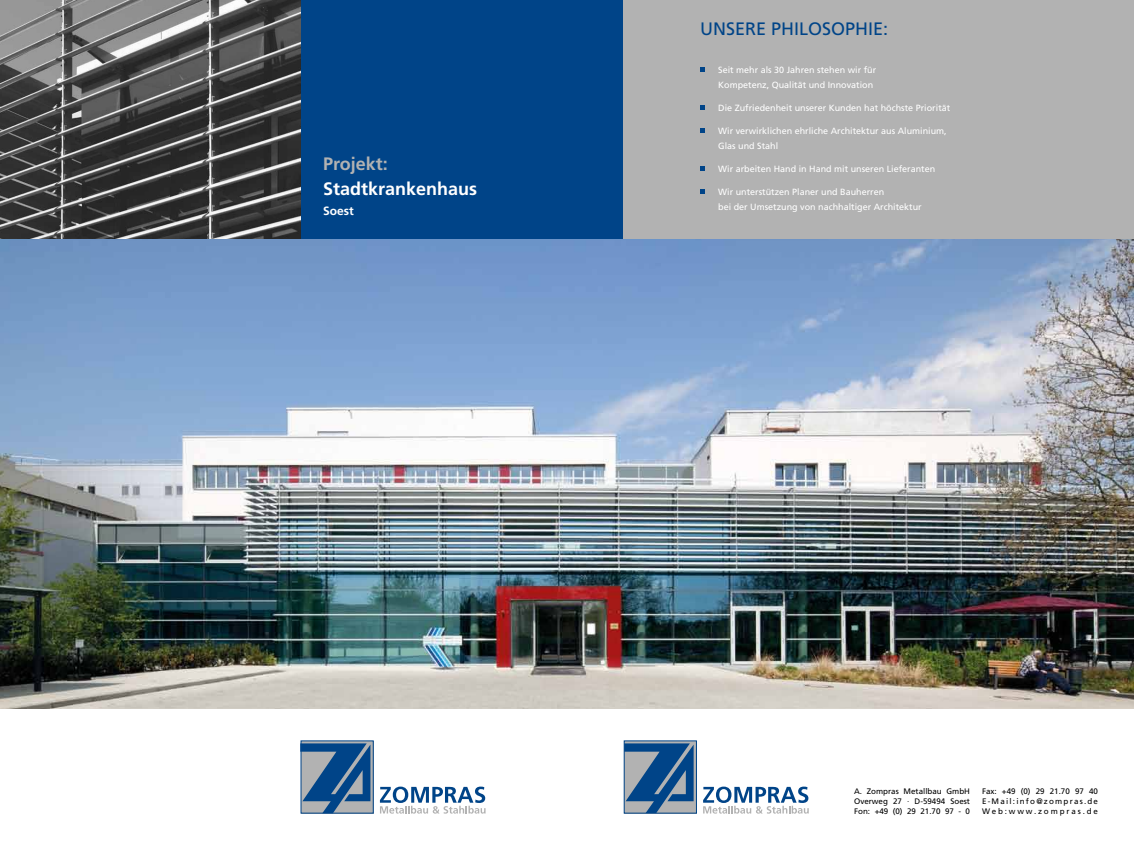
<style>
.page{position:relative;width:1134px;height:842px;background:#fff}
.page>*{position:absolute;margin:0;border:0;box-sizing:border-box;transform-origin:0 0}
.t1{font:18px "Frutiger";color:#048}
.t2{font:700 18px "Frutiger";color:#fff}
.t3{font:700 18px "Frutiger";color:#b2b2b2}
.t4{font:700 12px "Frutiger";color:#fff}
.t5{font:9px/15px "Frutiger";color:#fff}
.t6{font:8px/10px "Frutiger";color:#000;text-align:justify}
</style>
<div class="page">
<img style="left:0;top:238px;width:1134px;height:471px">
<div style="left:624px;top:741px;width:72px;height:72px;background:#b2b2b2"></div>
<svg style="left:626px;top:743px;width:68px;height:69px"></svg>
<div style="left:624px;top:740px;width:73px;height:74px;border:1px solid #048"></div>
<svg style="left:703px;top:787px;width:106px;height:27px"></svg>
<div style="left:301px;top:741px;width:72px;height:72px;background:linear-gradient(to bottom,#b2b2b2,#b2b2b2)"></div>
<svg style="left:302px;top:743px;width:68px;height:69px;background:#4a7199"></svg>
<div style="left:300px;top:740px;width:74px;height:74px;border:1px solid #048"></div>
<svg style="left:380px;top:787px;width:105px;height:27px"></svg>
<div style="left:271px;top:0;width:353px;height:238px;background:#048"></div>
<div style="left:624px;top:0;width:510px;height:238px;background:#b2b2b2"></div>
<img style="left:0;top:0;width:300px;height:238px">
<svg style="left:700px;top:67px;width:5px;height:5px"></svg>
<svg style="left:700px;top:105px;width:5px;height:5px"></svg>
<svg style="left:700px;top:128px;width:5px;height:5px"></svg>
<svg style="left:700px;top:166px;width:5px;height:5px"></svg>
<svg style="left:700px;top:189px;width:5px;height:5px"></svg>
<h1 class="t3" style="left:323px;top:153px;width:66px">Projekt:</h1>
<h1 class="t2" style="left:323px;top:178px;width:156px">Stadtkrankenhaus</h1>
<h2 class="t4" style="left:323px;top:204px;width:32px">Soest</h2>
<h1 class="t1" style="left:700px;top:18px;width:190px">UNSERE PHILOSOPHIE:</h1>
<p class="t5" style="left:718px;top:62px;width:160px">Seit mehr als 30 Jahren stehen wir für<br>Kompetenz, Qualität und Innovation</p>
<p class="t5" style="left:718px;top:100px;width:234px">Die Zufriedenheit unserer Kunden hat höchste Priorität</p>
<p class="t5" style="left:718px;top:123px;width:230px">Wir verwirklichen ehrliche Architektur aus Aluminium,<br>Glas und Stahl</p>
<p class="t5" style="left:718px;top:161px;width:219px">Wir arbeiten Hand in Hand mit unseren Lieferanten</p>
<p class="t5" style="left:718px;top:184px;width:205px">Wir unterstützen Planer und Bauherren<br>bei der Umsetzung von nachhaltiger Architektur</p>
<p class="t6" style="left:854px;top:786px;width:117px">A. Zompras Metallbau GmbH Overweg 27 · D-59494 Soest Fon: +49 (0) 29 21.70 97 - 0</p>
<p class="t6" style="left:982px;top:786px;width:117px">Fax: +49 (0) 29 21.70 97 40<br>E-Mail:info@zompras.de Web:www.zompras.de</p>
</div>
